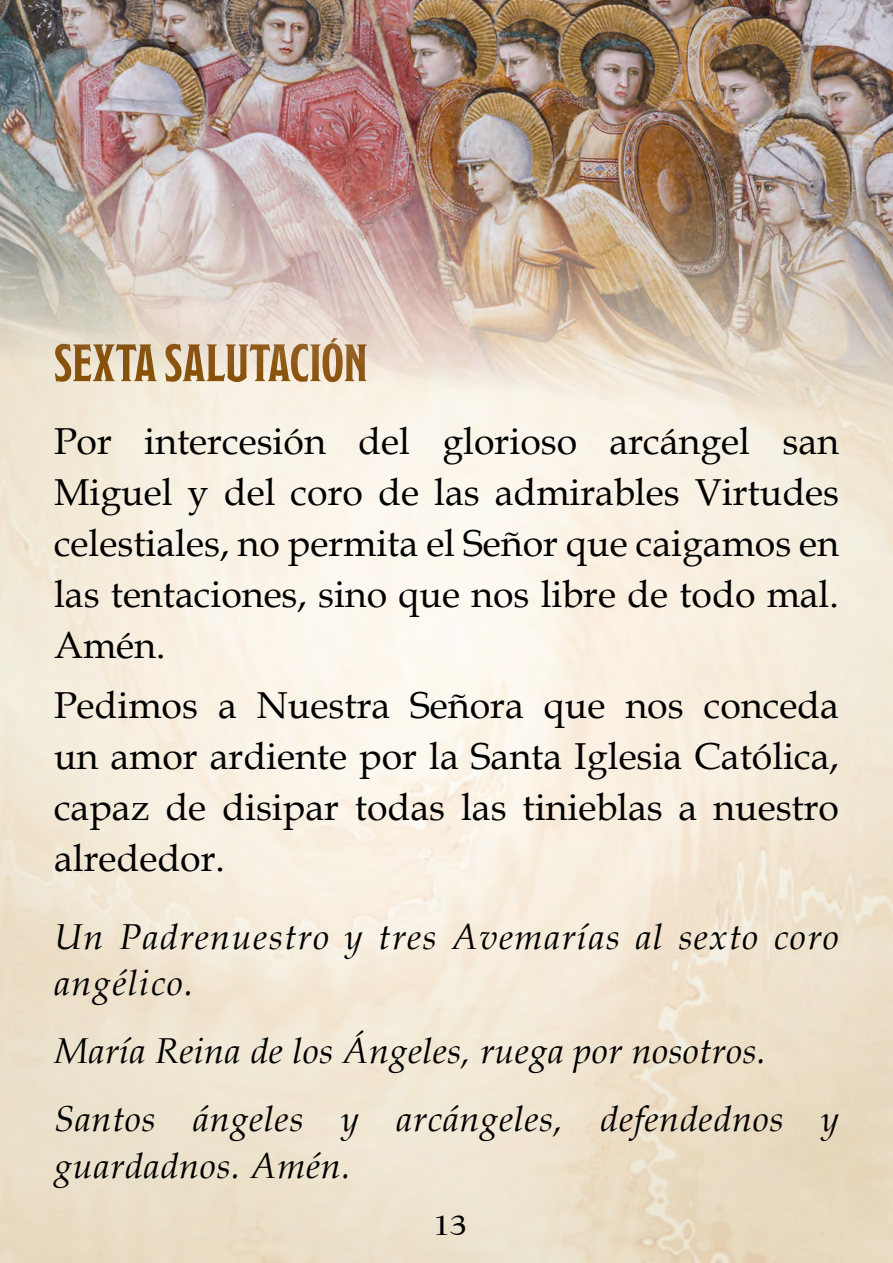
<style>
.page{position:relative;width:893px;height:1263px;background:#fff}
.page>*{position:absolute;margin:0;border:0;box-sizing:border-box;transform-origin:0 0}
.t1{font:700 52.5px "Modesto Condensed";color:#89520a}
.t2{font:37.5px/51px "Book Antiqua";color:#000;text-align:justify}
.t3{font:italic 36px/68.1px "Book Antiqua";letter-spacing:.02em;color:#000}
.t4{font:italic 36px/46.5px "Book Antiqua";letter-spacing:.04em;color:#000}
.t5{font:700 28.5px "Bernhard Modern BT";color:#000}
</style>
<div class="page">
<img style="left:0;top:0;width:893px;height:586px">
<h1 class="t1" style="left:54px;top:337px;width:315px">SEXTA SALUTACIÓN</h1>
<p class="t2" style="left:54px;top:415px;width:787px">Por intercesión del glorioso arcángel san Miguel y del coro de las admirables Virtudes celestiales, no permita el Señor que caigamos en las tentaciones, sino que nos libre de todo mal.<br>Amén.</p>
<p class="t2" style="left:54px;top:679px;width:787px">Pedimos a Nuestra Señora que nos conceda un amor ardiente por la Santa Iglesia Católica, capaz de disipar todas las tinieblas a nuestro alrededor.</p>
<p class="t4" style="left:54px;top:912px;width:786px">Un Padrenuestro y tres Avemarías al sexto coro angélico.</p>
<p class="t3" style="left:54px;top:1016px;width:786px">María Reina de los Ángeles, ruega por nosotros.<br>Santos ángeles y arcángeles, defendednos y</p>
<p class="t3" style="left:54px;top:1130px;width:298px">guardadnos. Amén.</p>
<p class="t5" style="left:433px;top:1207px;width:35px">13</p>
</div>
